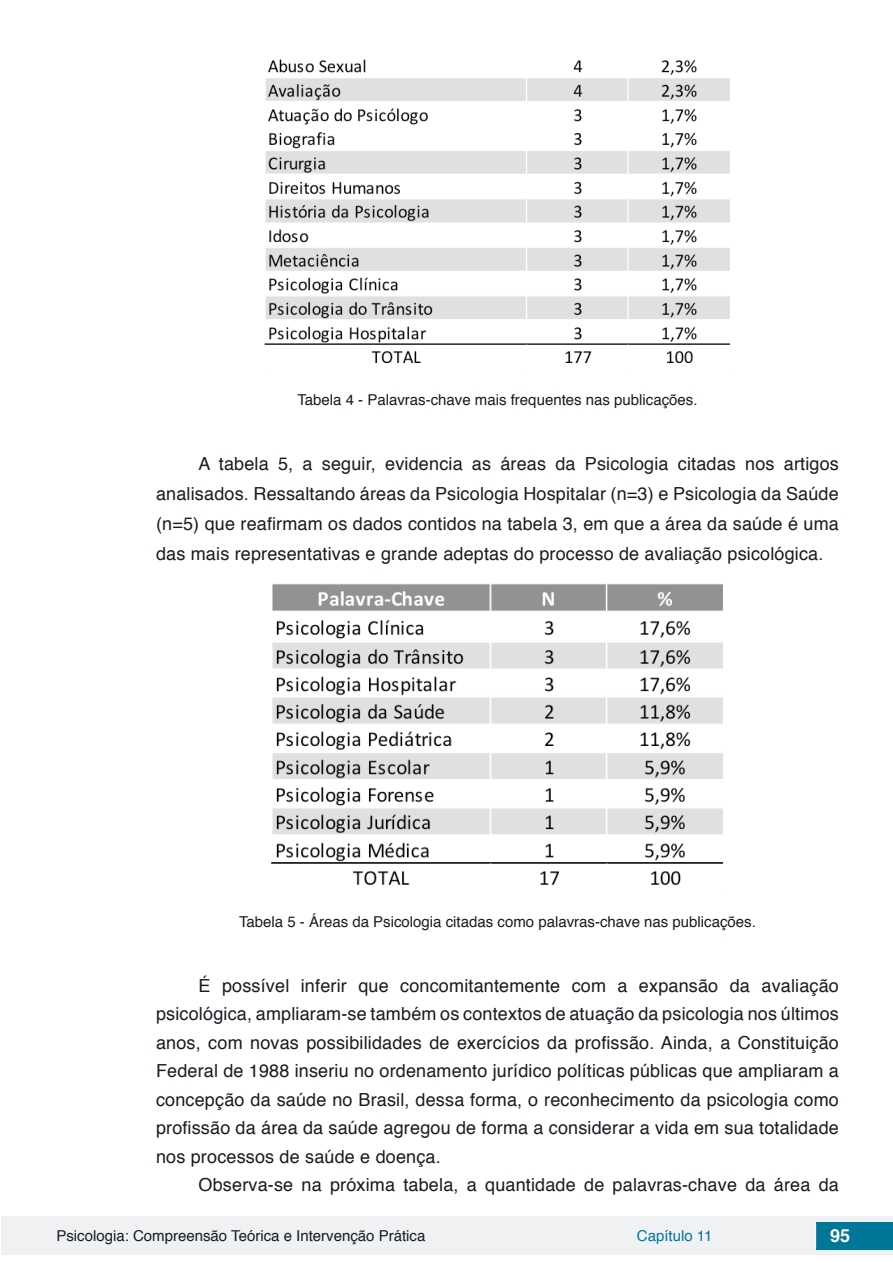
<style>
.page{position:relative;width:893px;height:1263px;background:#fff}
.page>*{position:absolute;margin:0;border:0;box-sizing:border-box;transform-origin:0 0}
.txt{font:18px/28.5px "Helvetica";letter-spacing:.01em;color:#181c21;text-align:justify}
.t1{font:700 18px "Helvetica";color:#fff}
.ref_tabelas{font:15px "Helvetica";color:#181c21}
.t2{font:15px "Helvetica";color:#007699}
</style>
<div class="page">
<div style="left:1px;top:1216px;width:891px;height:38px;background:#f0f1f2"></div>
<div style="left:816px;top:1222px;width:77px;height:27px;background:#007699"></div>
<svg style="left:815px;top:1224px;width:1px;height:24px"></svg>
<img style="left:264px;top:59px;width:466px;height:305px">
<img style="left:271px;top:584px;width:452px;height:302px">
<p class="ref_tabelas" style="left:297px;top:388px;width:402px">Tabela 4 - Palavras-chave mais frequentes nas publicações.</p>
<p class="txt" style="left:156px;top:449px;width:684px;line-height:30px;text-indent:43px">A tabela 5, a seguir, evidencia as áreas da Psicologia citadas nos artigos analisados. Ressaltando áreas da Psicologia Hospitalar (n=3) e Psicologia da Saúde (n=5) que reafirmam os dados contidos na tabela 3, em que a área da saúde é uma das mais representativas e grande adeptas do processo de avaliação psicológica.</p>
<p class="ref_tabelas" style="left:239px;top:910px;width:518px">Tabela 5 - Áreas da Psicologia citadas como palavras-chave nas publicações.</p>
<p class="txt" style="left:156px;top:972px;width:684px;text-indent:43px">É possível inferir que concomitantemente com a expansão da avaliação psicológica, ampliaram-se também os contextos de atuação da psicologia nos últimos anos, com novas possibilidades de exercícios da profissão. Ainda, a Constituição Federal de 1988 inseriu no ordenamento jurídico políticas públicas que ampliaram a concepção da saúde no Brasil, dessa forma, o reconhecimento da psicologia como profissão da área da saúde agregou de forma a considerar a vida em sua totalidade nos processos de saúde e doença.</p>
<p class="txt" style="left:199px;top:1171px;width:642px">Observa-se na próxima tabela, a quantidade de palavras-chave da área da</p>
<p class="ref_tabelas" style="left:56px;top:1224px;width:371px">Psicologia: Compreensão Teórica e Intervenção Prática</p>
<p class="t2" style="left:637px;top:1224px;width:77px">Capítulo 11</p>
<p class="t1" style="left:830px;top:1221px;width:22px">95</p>
</div>
